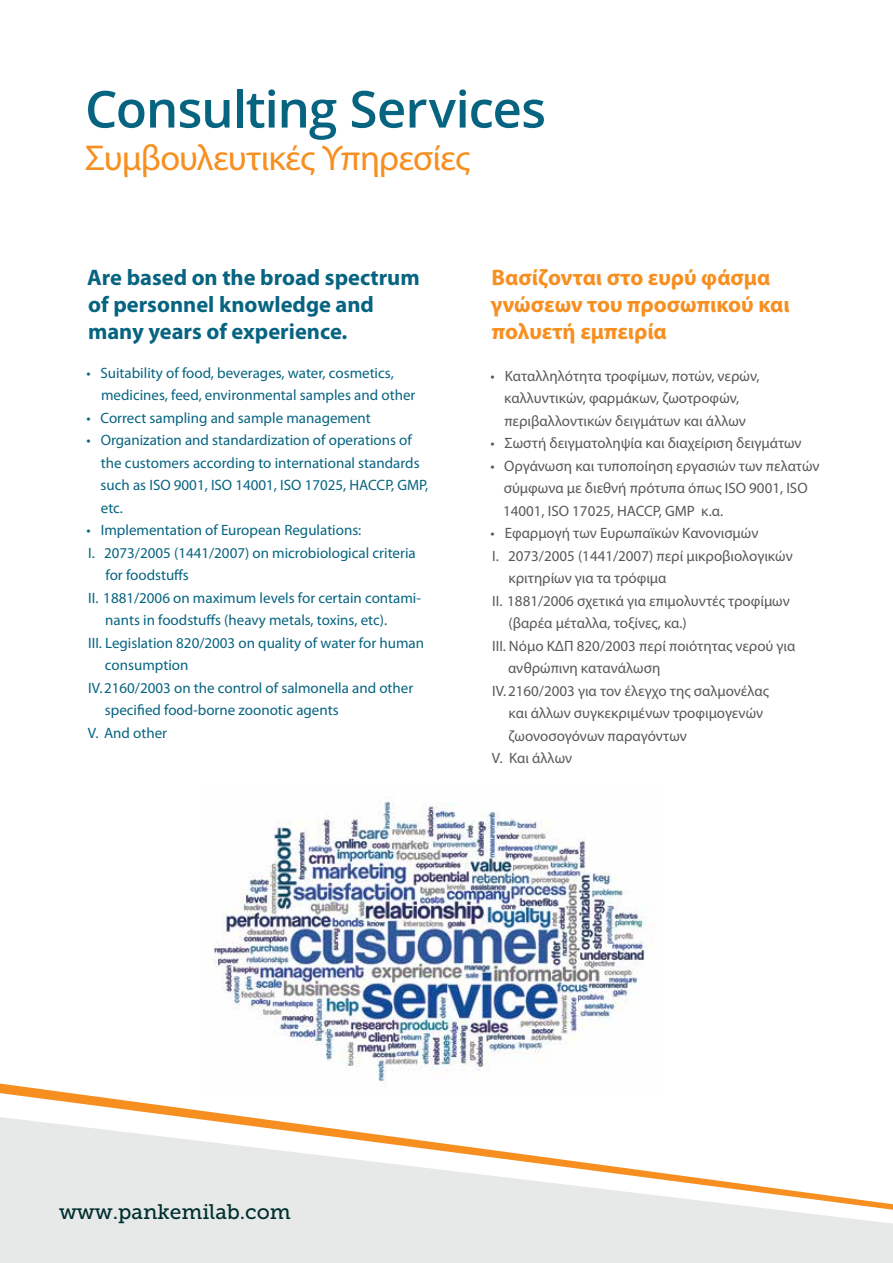
<style>
.page{position:relative;width:893px;height:1263px;background:#fff}
.page>*{position:absolute;margin:0;border:0;box-sizing:border-box;transform-origin:0 0}
.t1{font:600 51px "Open Sans";letter-spacing:-.02em;color:#076481}
.t2{font:36px "Myriad Pro";letter-spacing:-.025em;color:#f78f20}
.t3{font:700 22.5px/27px "Myriad Pro";color:#076481}
.t4{font:700 22.5px/27px "Myriad Pro";color:#f78f20}
.t5{font:21px "Museo Slab 500";color:#012f2f}
.t6{font:15px/22.5px "Myriad Pro";color:#076481}
.t7{font:15px/22.5px "Myriad Pro";color:#58595b;text-align:center}
</style>
<div class="page">
<div style="left:0;top:1210px;width:893px;height:53px;background:#e7e8e8"></div>
<svg style="left:0;top:1083px;width:893px;height:127px"></svg>
<img style="left:205px;top:797px;width:453px;height:298px">
<h1 class="t1" style="left:85px;top:74px;width:462px">Consulting Services</h1>
<h2 class="t2" style="left:85px;top:136px;width:386px">Συμβουλευτικές Υπηρεσίες</h2>
<h3 class="t3" style="left:87px;top:263px;width:334px">Are based on the broad spectrum of personnel knowledge and many years of experience.</h3>
<p class="t6" style="left:101px;top:361px;width:316px;text-indent:-15px">• Suitability of food, beverages, water, cosmetics, medicines, feed, environmental samples and other</p>
<p class="t6" style="left:86px;top:406px;width:286px">• Correct sampling and sample management</p>
<p class="t6" style="left:101px;top:429px;width:329px;text-indent:-14px">• Organization and standardization of operations of the customers according to international standards such as ISO 9001, ISO 14001, ISO 17025, HACCP, GMP, etc.</p>
<p class="t6" style="left:86px;top:519px;width:277px">• Ιmplementation of European Regulations:</p>
<p class="t6" style="left:88px;top:541px;width:329px">I. 2073/2005 (1441/2007) on microbiological criteria</p>
<p class="t6" style="left:106px;top:564px;width:85px">for foodstuffs</p>
<p class="t6" style="left:88px;top:586px;width:334px">II. 1881/2006 on maximum levels for certain contami-</p>
<p class="t6" style="left:105px;top:609px;width:283px">nants in foodstuffs (heavy metals, toxins, etc).</p>
<p class="t6" style="left:88px;top:631px;width:337px">III. Legislation 820/2003 on quality of water for human</p>
<p class="t6" style="left:105px;top:654px;width:85px">consumption</p>
<p class="t6" style="left:88px;top:676px;width:327px">IV.2160/2003 on the control of salmonella and other</p>
<p class="t6" style="left:105px;top:699px;width:235px">specified food-borne zoonotic agents</p>
<p class="t6" style="left:88px;top:721px;width:81px">V. And other</p>
<h3 class="t4" style="left:491px;top:263px;width:300px">Βασίζονται στο ευρύ φάσμα γνώσεων του προσωπικού και πολυετή εμπειρία</h3>
<p class="t7" style="left:490px;top:364px;width:271px">• Καταλληλότητα τροφίμων, ποτών, νερών, καλλυντικών, φαρμάκων, ζωοτροφών, περιβαλλοντικών δειγμάτων και άλλων</p>
<p class="t7" style="left:490px;top:432px;width:313px">• Σωστή δειγματοληψία και διαχείριση δειγμάτων</p>
<p class="t7" style="left:503px;top:454px;width:318px;text-align:left;text-indent:-13px">• Οργάνωση και τυποποίηση εργασιών των πελατών σύμφωνα με διεθνή πρότυπα όπως ISO 9001, ISO<br>14001, ISO 17025, HACCP, GMP κ.α.</p>
<p class="t7" style="left:490px;top:522px;width:270px">• Εφαρμογή των Ευρωπαϊκών Κανονισμών</p>
<p class="t7" style="left:492px;top:544px;width:302px">I. 2073/2005 (1441/2007) περί μικροβιολογικών</p>
<p class="t7" style="left:509px;top:567px;width:159px">κριτηρίων για τα τρόφιμα</p>
<p class="t7" style="left:492px;top:589px;width:299px">II. 1881/2006 σχετικά για επιμολυντές τροφίμων</p>
<p class="t7" style="left:508px;top:612px;width:180px">(βαρέα μέταλλα, τοξίνες, κα.)</p>
<p class="t7" style="left:492px;top:634px;width:305px">III. Νόμο ΚΔΠ 820/2003 περί ποιότητας νερού για</p>
<p class="t7" style="left:508px;top:657px;width:154px">ανθρώπινη κατανάλωση</p>
<p class="t7" style="left:492px;top:679px;width:278px">IV.2160/2003 για τον έλεγχο της σαλμονέλας</p>
<p class="t7" style="left:509px;top:702px;width:256px">και άλλων συγκεκριμένων τροφιμογενών</p>
<p class="t7" style="left:508px;top:724px;width:180px">ζωονοσογόνων παραγόντων</p>
<p class="t7" style="left:492px;top:747px;width:82px">V. Και άλλων</p>
<h3 class="t5" style="left:59px;top:1200px;width:233px">www.pankemilab.com</h3>
</div>
